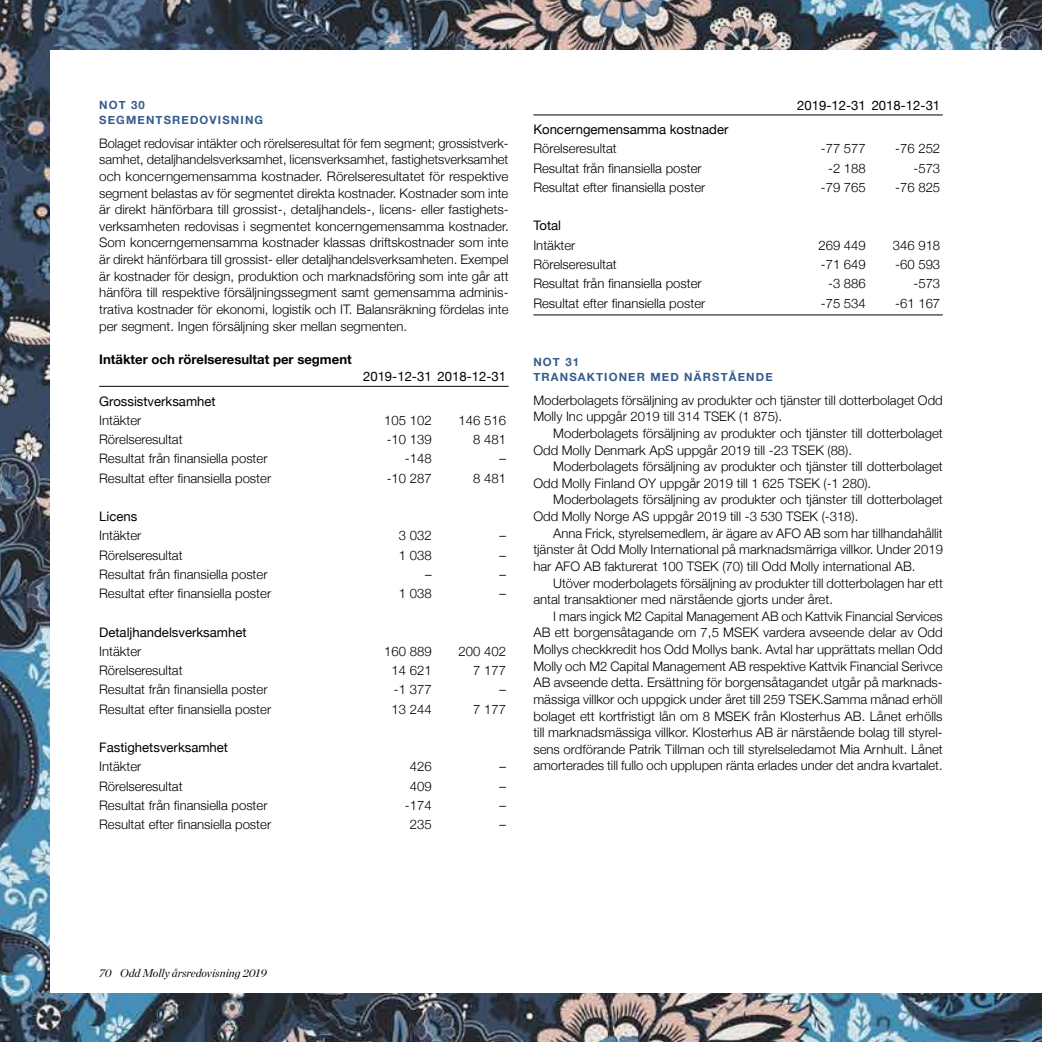
<style>
.page{position:relative;width:1042px;height:1042px;background:#fff}
.page>*{position:absolute;margin:0;border:0;box-sizing:border-box;transform-origin:0 0}
.t1{font:300 13.12px/16.6px "Helvetica Neue";color:#000}
.t2{font:13.12px "Helvetica Neue";color:#000}
.t3{font:700 13.12px "Helvetica Neue";color:#000}
.t4{font:700 11.38px/15.8px "Helvetica Neue";letter-spacing:.1em;color:#345c8d}
.t5{font:italic 11.38px "Chronicle Display";color:#000}
</style>
<div class="page">
<img style="left:0;top:0;width:1042px;height:1042px">
<div style="left:50px;top:50px;width:992px;height:942px;background:#fff"></div>
<hr style="left:99px;top:386px;width:409px;height:1px;background:#000">
<hr style="left:533px;top:115px;width:410px;height:1px;background:#000">
<hr style="left:533px;top:315px;width:410px;height:1px;background:#000">
<p class="t4" style="left:99px;top:97px;width:165px">NOT 30<br>SEGMENTSREDOVISNING</p>
<p class="t1" style="left:99px;top:134px;width:411px;text-align:justify">Bolaget redovisar intäkter och rörelseresultat för fem segment; grossistverk&shy;samhet, detaljhandelsverksamhet, licensverksamhet, fastighetsverksamhet och koncerngemensamma kostnader. Rörelseresultatet för respektive segment belastas av för segmentet direkta kostnader. Kostnader som inte är direkt hänförbara till grossist-, detaljhandels-, licens- eller fastighets&shy;verksamheten redovisas i segmentet koncerngemensamma kostnader.<br>Som koncerngemensamma kostnader klassas driftskostnader som inte är direkt hänförbara till grossist- eller detaljhandelsverksamheten. Exempel är kostnader för design, produktion och marknadsföring som inte går att hänföra till respektive försäljningssegment samt gemensamma adminis&shy;trativa kostnader för ekonomi, logistik och IT. Balansräkning fördelas inte per segment. Ingen försäljning sker mellan segmenten.</p>
<p class="t3" style="left:99px;top:349px;width:254px">Intäkter och rörelseresultat per segment</p>
<p class="t2" style="left:363px;top:367px;width:145px">2019-12-31 2018-12-31</p>
<p class="t2" style="left:99px;top:391px;width:118px">Grossistverksamhet</p>
<p class="t1" style="left:99px;top:411px;width:44px">Intäkter</p>
<p class="t1" style="left:384px;top:411px;width:49px">105 102</p>
<p class="t1" style="left:459px;top:411px;width:49px">146 516</p>
<p class="t1" style="left:99px;top:430px;width:85px">Rörelseresultat</p>
<p class="t1" style="left:387px;top:430px;width:46px">-10 139</p>
<p class="t1" style="left:473px;top:430px;width:34px">8 481</p>
<p class="t1" style="left:99px;top:449px;width:170px">Resultat från finansiella poster</p>
<p class="t1" style="left:405px;top:449px;width:28px">-148</p>
<p class="t1" style="left:499px;top:449px;width:8px">–</p>
<p class="t1" style="left:99px;top:469px;width:173px">Resultat efter finansiella poster</p>
<p class="t1" style="left:387px;top:469px;width:46px">-10 287</p>
<p class="t1" style="left:473px;top:469px;width:34px">8 481</p>
<p class="t2" style="left:99px;top:507px;width:40px">Licens</p>
<p class="t1" style="left:99px;top:526px;width:44px">Intäkter</p>
<p class="t1" style="left:399px;top:526px;width:34px">3 032</p>
<p class="t1" style="left:499px;top:526px;width:8px">–</p>
<p class="t1" style="left:99px;top:546px;width:85px">Rörelseresultat</p>
<p class="t1" style="left:399px;top:546px;width:34px">1 038</p>
<p class="t1" style="left:499px;top:546px;width:8px">–</p>
<p class="t1" style="left:99px;top:565px;width:170px">Resultat från finansiella poster</p>
<p class="t1" style="left:425px;top:565px;width:8px">–</p>
<p class="t1" style="left:499px;top:565px;width:8px">–</p>
<p class="t1" style="left:99px;top:584px;width:173px">Resultat efter finansiella poster</p>
<p class="t1" style="left:399px;top:584px;width:34px">1 038</p>
<p class="t1" style="left:499px;top:584px;width:8px">–</p>
<p class="t2" style="left:99px;top:622px;width:149px">Detaljhandelsverksamhet</p>
<p class="t1" style="left:99px;top:642px;width:44px">Intäkter</p>
<p class="t1" style="left:384px;top:642px;width:49px">160 889</p>
<p class="t1" style="left:459px;top:642px;width:49px">200 402</p>
<p class="t1" style="left:99px;top:661px;width:85px">Rörelseresultat</p>
<p class="t1" style="left:391px;top:661px;width:42px">14 621</p>
<p class="t1" style="left:473px;top:661px;width:34px">7 177</p>
<p class="t1" style="left:99px;top:680px;width:170px">Resultat från finansiella poster</p>
<p class="t1" style="left:394px;top:680px;width:39px">-1 377</p>
<p class="t1" style="left:499px;top:680px;width:8px">–</p>
<p class="t1" style="left:99px;top:700px;width:173px">Resultat efter finansiella poster</p>
<p class="t1" style="left:391px;top:700px;width:42px">13 244</p>
<p class="t1" style="left:473px;top:700px;width:34px">7 177</p>
<p class="t2" style="left:99px;top:738px;width:130px">Fastighetsverksamhet</p>
<p class="t1" style="left:99px;top:757px;width:44px">Intäkter</p>
<p class="t1" style="left:410px;top:757px;width:23px">426</p>
<p class="t1" style="left:499px;top:757px;width:8px">–</p>
<p class="t1" style="left:99px;top:777px;width:85px">Rörelseresultat</p>
<p class="t1" style="left:410px;top:777px;width:23px">409</p>
<p class="t1" style="left:499px;top:777px;width:8px">–</p>
<p class="t1" style="left:99px;top:796px;width:170px">Resultat från finansiella poster</p>
<p class="t1" style="left:405px;top:796px;width:28px">-174</p>
<p class="t1" style="left:499px;top:796px;width:8px">–</p>
<p class="t1" style="left:99px;top:815px;width:173px">Resultat efter finansiella poster</p>
<p class="t1" style="left:410px;top:815px;width:23px">235</p>
<p class="t1" style="left:499px;top:815px;width:8px">–</p>
<p class="t2" style="left:797px;top:96px;width:145px">2019-12-31 2018-12-31</p>
<p class="t2" style="left:533px;top:120px;width:196px">Koncerngemensamma kostnader</p>
<p class="t1" style="left:533px;top:139px;width:85px">Rörelseresultat</p>
<p class="t1" style="left:821px;top:139px;width:46px">-77 577</p>
<p class="t1" style="left:895px;top:139px;width:46px">-76 252</p>
<p class="t1" style="left:533px;top:159px;width:170px">Resultat från finansiella poster</p>
<p class="t1" style="left:828px;top:159px;width:39px">-2 188</p>
<p class="t1" style="left:913px;top:159px;width:28px">-573</p>
<p class="t1" style="left:533px;top:178px;width:173px">Resultat efter finansiella poster</p>
<p class="t1" style="left:821px;top:178px;width:46px">-79 765</p>
<p class="t1" style="left:895px;top:178px;width:46px">-76 825</p>
<p class="t2" style="left:533px;top:216px;width:29px">Total</p>
<p class="t1" style="left:533px;top:236px;width:44px">Intäkter</p>
<p class="t1" style="left:818px;top:236px;width:49px">269 449</p>
<p class="t1" style="left:893px;top:236px;width:49px">346 918</p>
<p class="t1" style="left:533px;top:255px;width:85px">Rörelseresultat</p>
<p class="t1" style="left:821px;top:255px;width:46px">-71 649</p>
<p class="t1" style="left:895px;top:255px;width:46px">-60 593</p>
<p class="t1" style="left:533px;top:274px;width:170px">Resultat från finansiella poster</p>
<p class="t1" style="left:828px;top:274px;width:39px">-3 886</p>
<p class="t1" style="left:913px;top:274px;width:28px">-573</p>
<p class="t1" style="left:533px;top:294px;width:173px">Resultat efter finansiella poster</p>
<p class="t1" style="left:821px;top:294px;width:46px">-75 534</p>
<p class="t1" style="left:895px;top:294px;width:46px">-61 167</p>
<p class="t4" style="left:533px;top:354px;width:241px">NOT 31<br>TRANSAKTIONER MED NÄRSTÅENDE</p>
<p class="t1" style="left:533px;top:391px;width:411px">Moderbolagets försäljning av produkter och tjänster till dotterbolaget Odd<br>Molly Inc uppgår 2019 till 314 TSEK (1 875).</p>
<p class="t1" style="left:533px;top:424px;width:411px;text-indent:20px">Moderbolagets försäljning av produkter och tjänster till dotterbolaget<br>Odd Molly Denmark ApS uppgår 2019 till -23 TSEK (88).</p>
<p class="t1" style="left:533px;top:457px;width:411px;text-indent:20px">Moderbolagets försäljning av produkter och tjänster till dotterbolaget<br>Odd Molly Finland OY uppgår 2019 till 1 625 TSEK (-1 280).</p>
<p class="t1" style="left:533px;top:490px;width:411px;text-indent:20px">Moderbolagets försäljning av produkter och tjänster till dotterbolaget<br>Odd Molly Norge AS uppgår 2019 till -3 530 TSEK (-318).</p>
<p class="t1" style="left:533px;top:524px;width:411px;text-align:justify;text-indent:20px">Anna Frick, styrelsemedlem, är ägare av AFO AB som har tillhandahållit tjänster åt Odd Molly International på marknadsmärriga villkor. Under 2019 har AFO AB fakturerat 100 TSEK (70) till Odd Molly international AB.</p>
<p class="t1" style="left:533px;top:573px;width:411px;text-indent:20px">Utöver moderbolagets försäljning av produkter till dotterbolagen har ett antal transaktioner med närstående gjorts under året.</p>
<p class="t1" style="left:533px;top:607px;width:411px;text-align:justify;text-indent:20px">I mars ingick M2 Capital Management AB och Kattvik Financial Services AB ett borgensåtagande om 7,5 MSEK vardera avseende delar av Odd Mollys checkkredit hos Odd Mollys bank. Avtal har upprättats mellan Odd Molly och M2 Capital Management AB respektive Kattvik Financial Serivce AB avseende detta. Ersättning för borgensåtagandet utgår på marknads&shy;mässiga villkor och uppgick under året till 259 TSEK.Samma månad erhöll bolaget ett kortfristigt lån om 8 MSEK från Klosterhus AB. Lånet erhölls till marknadsmässiga villkor. Klosterhus AB är närstående bolag till styrel&shy;sens ordförande Patrik Tillman och till styrelseledamot Mia Arnhult. Lånet amorterades till fullo och upplupen ränta erlades under det andra kvartalet.</p>
<p class="t5" style="left:99px;top:964px;width:169px">70 Odd Molly årsredovisning 2019</p>
</div>
